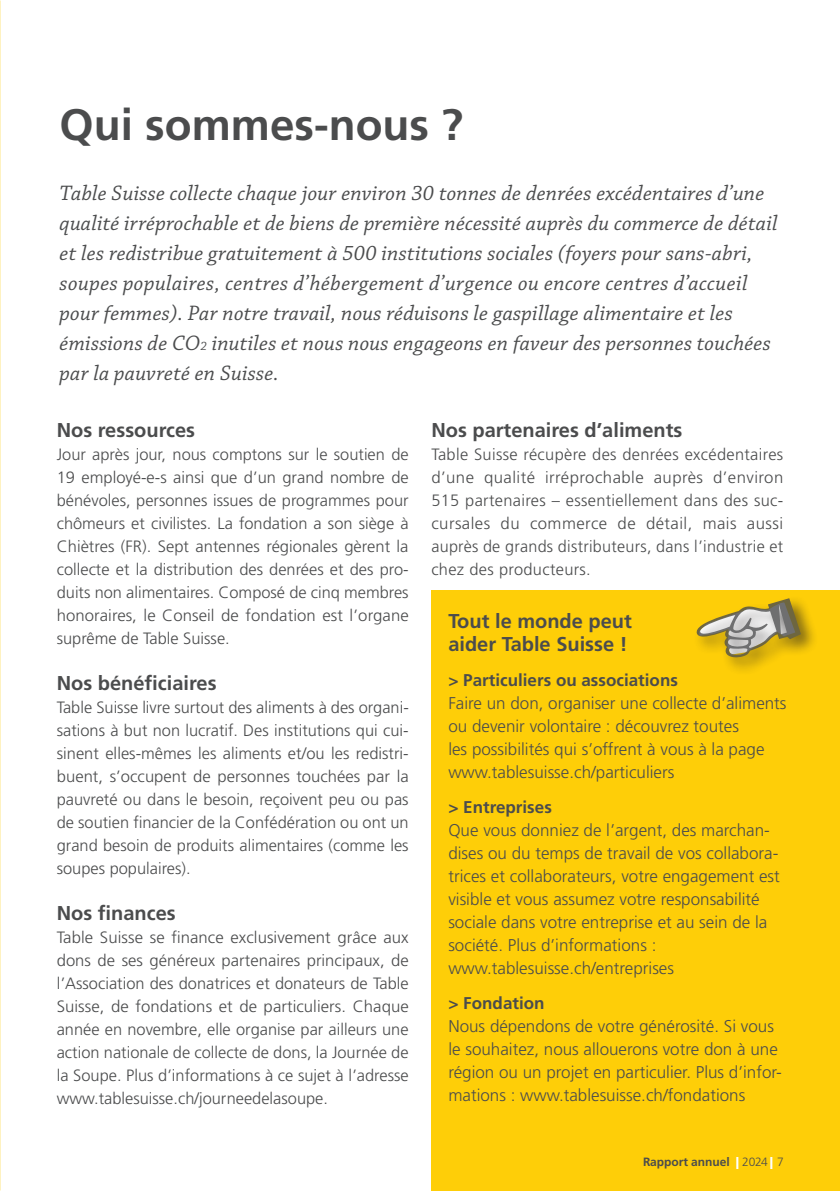
<style>
.page{position:relative;width:840px;height:1191px;background:#fff}
.page>*{position:absolute;margin:0;border:0;box-sizing:border-box;transform-origin:0 0}
.Lauftext_Myriad{font:700 44px "Frutiger LT Pro";color:#4b4c4d}
.Lauftext_Myriad-2{font:italic 22px/30px "Chaparral Pro";letter-spacing:.01em;color:#4b4c4d}
.Lauftext_Myriad-3{font:700 20px "Frutiger LT Pro";color:#4b4c4d}
.Lauftext_Myriad-4{font:300 17px/23px "Frutiger LT Pro";color:#4b4c4d}
.Lauftext_Myriad-5{font:700 17px "Frutiger LT Pro";color:#4b4c4d}
.Lauftext_Myriad-6{font:300 16.4px/23px "Frutiger LT Pro";color:#4b4c4d;text-align:justify}
.Lauftext{font:700 12px "Frutiger LT Pro";letter-spacing:-.005em;color:#4b4c4d}
.s1{font-size:12.8px}
.s2{font-weight:900;color:#fff}
.s3{font-weight:300}
</style>
<div class="page">
<div style="left:431px;top:590px;width:408px;height:601px;background:#fece08"></div>
<div style="left:692px;top:595px;width:126px;height:81px;background:#231f20;opacity:.75"></div>
<svg style="left:695px;top:598px;width:105px;height:59px"></svg>
<img style="left:0;top:380px;width:1px;height:811px">
<svg style="left:0;top:0;width:1px;height:78px"></svg>
<p class="Lauftext_Myriad" style="left:60px;top:99px;width:405px">Qui sommes-nous ?</p>
<p class="Lauftext_Myriad-2" style="left:60px;top:179px;width:719px">Table Suisse collecte chaque jour environ 30 tonnes de denrées excédentaires d’une qualité irréprochable et de biens de première nécessité auprès du commerce de détail et les redistribue gratuitement à 500 institutions sociales (foyers pour sans-abri, soupes populaires, centres d’hébergement d’urgence ou encore centres d’accueil</p>
<p class="Lauftext_Myriad-2" style="left:60px;top:299px;width:712px">pour femmes). Par notre travail, nous réduisons le gaspillage alimentaire et les émissions de CO<span class="s1">2</span> inutiles et nous nous engageons en faveur des personnes touchées par la pauvreté en Suisse.</p>
<p class="Lauftext_Myriad-3" style="left:57px;top:418px;width:140px">Nos ressources</p>
<p class="Lauftext_Myriad-6" style="left:57px;top:443px;width:353px">Jour après jour, nous comptons sur le soutien de 19 employé-e-s ainsi que d’un grand nombre de bénévoles, personnes issues de programmes pour chômeurs et civilistes. La fondation a son siège à Chiètres (FR). Sept antennes régionales gèrent la collecte et la distribution des denrées et des pro&shy;duits non alimentaires. Composé de cinq membres honoraires, le Conseil de fondation est l’organe suprême de Table Suisse.</p>
<p class="Lauftext_Myriad-3" style="left:57px;top:671px;width:161px">Nos bénéficiaires</p>
<p class="Lauftext_Myriad-6" style="left:57px;top:696px;width:353px">Table Suisse livre surtout des aliments à des organi&shy;sations à but non lucratif. Des institutions qui cui&shy;sinent elles-mêmes les aliments et/ou les redistri&shy;buent, s’occupent de personnes touchées par la pauvreté ou dans le besoin, reçoivent peu ou pas de soutien financier de la Confédération ou ont un grand besoin de produits alimentaires (comme les soupes populaires).</p>
<p class="Lauftext_Myriad-3" style="left:57px;top:901px;width:120px">Nos finances</p>
<p class="Lauftext_Myriad-6" style="left:57px;top:926px;width:353px">Table Suisse se finance exclusivement grâce aux dons de ses généreux partenaires principaux, de l’Association des donatrices et donateurs de Table Suisse, de fondations et de particuliers. Chaque année en novembre, elle organise par ailleurs une action nationale de collecte de dons, la Journée de la Soupe. Plus d’informations à ce sujet à l’adresse www.tablesuisse.ch/journeedelasoupe.</p>
<p class="Lauftext_Myriad-3" style="left:431px;top:418px;width:252px">Nos partenaires d’aliments</p>
<p class="Lauftext_Myriad-6" style="left:431px;top:443px;width:353px">Table Suisse récupère des denrées excédentaires d’une qualité irréprochable auprès d’environ 515 partenaires – essentiellement dans des suc&shy;cursales du commerce de détail, mais aussi auprès de grands distributeurs, dans l’industrie et chez des producteurs.</p>
<p class="Lauftext_Myriad-3" style="left:448px;top:609px;width:185px">Tout le monde peut</p>
<p class="Lauftext_Myriad-3" style="left:448px;top:632px;width:180px">aider Table Suisse !</p>
<p class="Lauftext_Myriad-5" style="left:448px;top:670px;width:231px">&gt; Particuliers ou associations</p>
<p class="Lauftext_Myriad-4" style="left:448px;top:692px;width:339px">Faire un don, organiser une collecte d’aliments ou devenir volontaire : découvrez toutes</p>
<p class="Lauftext_Myriad-4" style="left:448px;top:738px;width:317px">les possibilités qui s’offrent à vous à la page www.tablesuisse.ch/particuliers</p>
<p class="Lauftext_Myriad-5" style="left:448px;top:797px;width:105px">&gt; Entreprises</p>
<p class="Lauftext_Myriad-4" style="left:448px;top:819px;width:333px">Que vous donniez de l’argent, des marchan&shy;dises ou du temps de travail de vos collabora&shy;trices et collaborateurs, votre engagement est visible et vous assumez votre responsabilité sociale dans votre entreprise et au sein de la société. Plus d’informations : www.tablesuisse.ch/entreprises</p>
<p class="Lauftext_Myriad-5" style="left:448px;top:993px;width:98px">&gt; Fondation</p>
<p class="Lauftext_Myriad-4" style="left:448px;top:1015px;width:335px">Nous dépendons de votre générosité. Si vous le souhaitez, nous allouerons votre don à une région ou un projet en particulier. Plus d’infor&shy;mations : www.tablesuisse.ch/fondations</p>
<p class="Lauftext" style="left:642px;top:1154px;width:142px">Rapport annuel <span class="s2">|</span> <span class="s3">2024</span> <span class="s2">|</span> <span class="s3">7</span></p>
</div>
